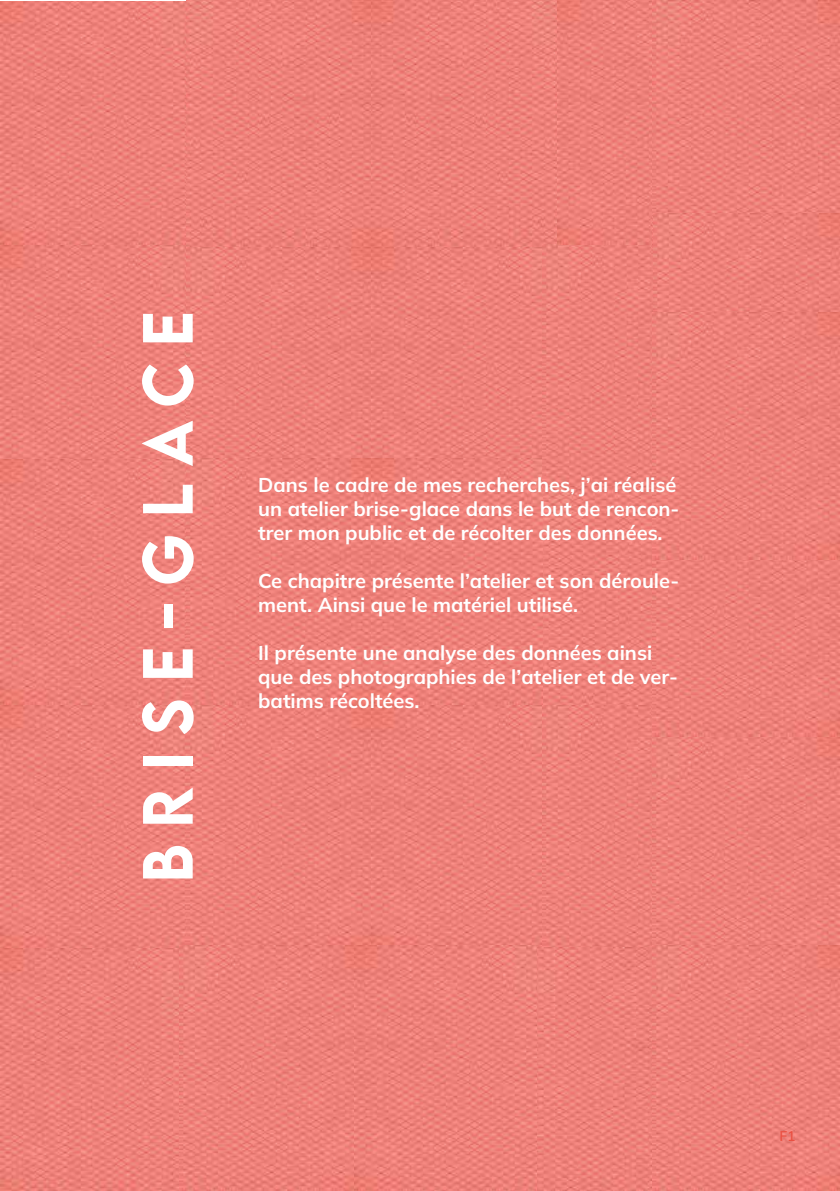
<style>
.page{position:relative;width:840px;height:1191px;background:#fff}
.page>*{position:absolute;margin:0;border:0;box-sizing:border-box;transform-origin:0 0}
.t1{font:500 63px "LEMONMILK";letter-spacing:.28em;color:#fff;scale:.95 1}
.t2{font:700 20px/24px "Mulish";color:#fff}
.t3{font:600 14px "Mulish";color:#ea5042}
</style>
<div class="page">
<img style="left:1px;top:1px;width:185px;height:458px">
<img style="left:186px;top:0;width:371px;height:247px">
<img style="left:186px;top:247px;width:185px;height:212px">
<img style="left:371px;top:247px;width:171px;height:212px">
<img style="left:1px;top:459px;width:185px;height:489px">
<img style="left:186px;top:459px;width:185px;height:486px">
<img style="left:371px;top:459px;width:171px;height:488px">
<img style="left:1px;top:948px;width:179px;height:243px">
<img style="left:180px;top:945px;width:174px;height:246px">
<img style="left:354px;top:945px;width:187px;height:246px">
<img style="left:542px;top:245px;width:111px;height:241px">
<img style="left:542px;top:486px;width:110px;height:219px">
<img style="left:542px;top:705px;width:110px;height:242px">
<img style="left:537px;top:947px;width:115px;height:244px">
<img style="left:557px;top:0;width:187px;height:245px">
<img style="left:652px;top:1px;width:187px;height:246px">
<img style="left:653px;top:213px;width:186px;height:100px">
<img style="left:652px;top:736px;width:187px;height:209px">
<img style="left:652px;top:945px;width:187px;height:246px">
<img style="left:652px;top:559px;width:187px;height:177px">
<img style="left:652px;top:313px;width:187px;height:246px">
<h1 class="t1" style="left:126px;top:882px;width:603px;rotate:-90deg">Brise-glace</h1>
<p class="t2" style="left:258px;top:472px;width:422px">Dans le cadre de mes recherches, j’ai réalisé un atelier brise-glace dans le but de rencon&shy;trer mon public et de récolter des données.</p>
<p class="t2" style="left:258px;top:568px;width:422px">Ce chapitre présente l’atelier et son déroule&shy;ment. Ainsi que le matériel utilisé.</p>
<p class="t2" style="left:258px;top:640px;width:421px">Il présente une analyse des données ainsi que des photographies de l’atelier et de ver&shy;batims récoltées.</p>
<p class="t3" style="left:778px;top:1126px;width:18px">F1</p>
</div>
